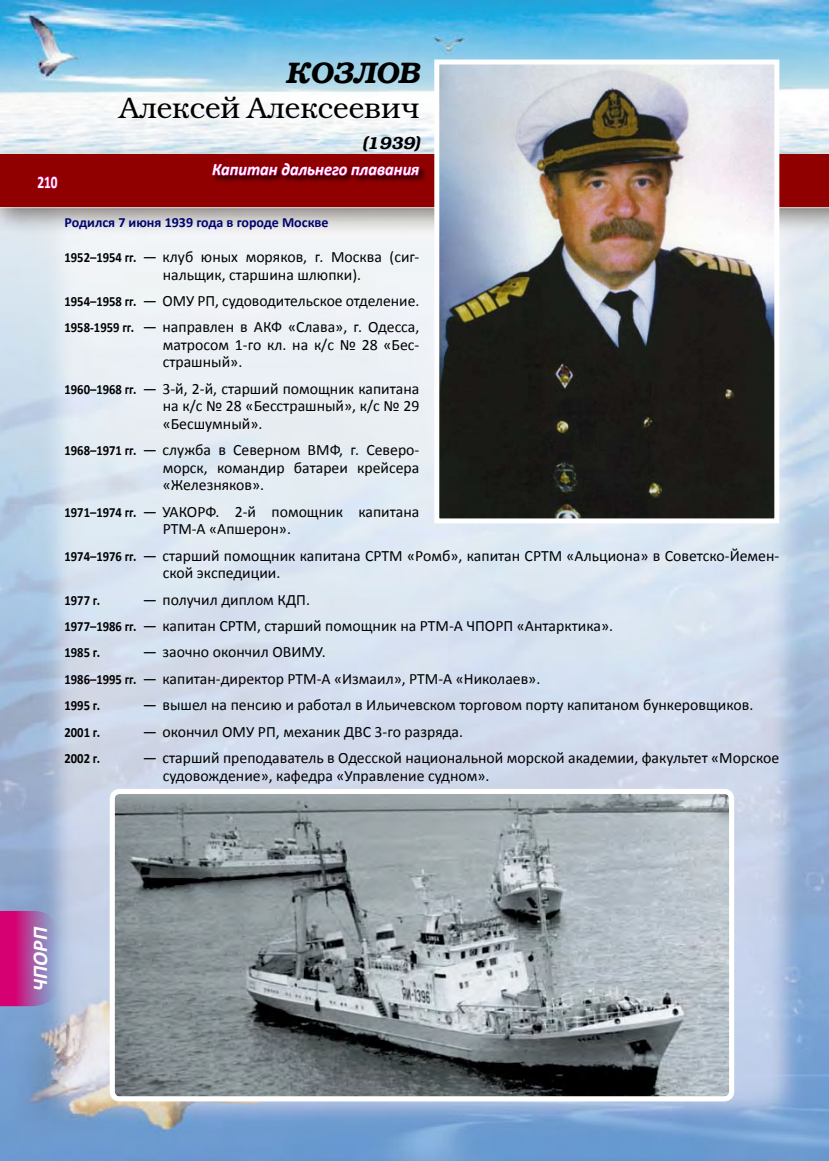
<style>
.page{position:relative;width:829px;height:1161px;background:#fff}
.page>*{position:absolute;margin:0;border:0;box-sizing:border-box;transform-origin:0 0}
.t1{font:300 29.75px "Bookman C";color:#000}
.t2{font:italic 600 29.75px "Bookman C";color:#000}
.t3{font:italic 700 21px "Calibri";color:#fff}
.t4{font:italic 600 17.5px "Bookman C";color:#000}
.t5{font:700 17.5px "Calibri";color:#fff;scale:.76 1}
.t6{font:italic 700 17.32px "Calibri";color:#fff;scale:.94 1}
.t7{font:15.75px/17.5px "Calibri";color:#000}
.t8{font:700 14px "Calibri";color:#000370}
.t9{font:700 14px "Calibri";color:#000;scale:.9 1}
.s1{font-weight:700;font-size:14px}
</style>
<div class="page">
<img style="left:0;top:0;width:828px;height:1161px">
<div style="left:0;top:155px;width:828px;height:52px;background:#910000"></div>
<svg style="left:0;top:911px;width:60px;height:95px;background:#b44c9d"></svg>
<div style="left:211px;top:162px;width:216px;height:22px;background:#000;opacity:.75"></div>
<svg style="left:212px;top:162px;width:208px;height:21px"></svg>
<img style="left:432px;top:57px;width:349px;height:469px">
<img style="left:116px;top:795px;width:612px;height:300px">
<div style="left:110px;top:789px;width:624px;height:312px;border:5px solid #fff;border-radius:7px"></div>
<svg style="left:37px;top:176px;width:21px;height:13px"></svg>
<p class="t5" style="left:37px;top:171px;width:28px">210</p>
<h1 class="t2" style="left:285px;top:54px;width:135px">КОЗЛОВ</h1>
<h1 class="t1" style="left:119px;top:91px;width:302px">Алексей Алексеевич</h1>
<p class="t4" style="left:362px;top:133px;width:58px">(1939)</p>
<p class="t6" style="left:212px;top:158px;width:222px">Капитан дальнего плавания</p>
<p class="t8" style="left:64px;top:213px;width:265px">Родился 7 июня 1939 года в городе Москве</p>
<p class="t7" style="left:163px;top:248px;width:258px;text-indent:-98px"><span class="s1">1952–1954 гг.</span> — клуб юных моряков, г. Москва (сиг&shy;нальщик, старшина шлюпки).</p>
<p class="t7" style="left:64px;top:288px;width:356px;line-height:26.4px"><span class="s1">1954–1958 гг.</span> — ОМУ РП, судоводительское отделение.<br><span class="s1">1958-1959 гг.</span> — направлен в АКФ «Слава», г. Одесса,</p>
<p class="t7" style="left:163px;top:336px;width:258px">матросом 1-го кл. на к/с № 28 «Бес&shy;страшный».</p>
<p class="t7" style="left:163px;top:380px;width:258px;text-align:justify;text-indent:-98px"><span class="s1">1960–1968 гг.</span> — 3-й, 2-й, старший помощник капитана на к/с № 28 «Бесстрашный», к/с № 29 «Бесшумный».</p>
<p class="t7" style="left:163px;top:441px;width:258px;text-align:justify;text-indent:-98px"><span class="s1">1968–1971 гг.</span> — служба в Северном ВМФ, г. Северо&shy;морск, командир батареи крейсера «Железняков».</p>
<p class="t7" style="left:163px;top:503px;width:258px;text-indent:-98px"><span class="s1">1971–1974 гг.</span> — УАКОРФ. 2-й помощник капитана<br>РТМ-А «Апшерон».</p>
<p class="t7" style="left:163px;top:547px;width:618px;text-indent:-98px"><span class="s1">1974–1976 гг.</span> — старший помощник капитана СРТМ «Ромб», капитан СРТМ «Альциона» в Советско-Йемен&shy;ской экспедиции.</p>
<p class="t9" style="left:64px;top:591px;width:41px">1977 г.</p>
<p class="t7" style="left:64px;top:586px;width:550px;line-height:26.4px;text-indent:78px">— получил диплом КДП.<br><span class="s1">1977–1986 гг.</span> — капитан СРТМ, старший помощник на РТМ-А ЧПОРП «Антарктика».</p>
<p class="t9" style="left:64px;top:644px;width:41px">1985 г.</p>
<p class="t7" style="left:64px;top:639px;width:477px;line-height:26.4px;text-indent:78px">— заочно окончил ОВИМУ.<br><span class="s1">1986–1995 гг.</span> — капитан-директор РТМ-А «Измаил», РТМ-А «Николаев».</p>
<p class="t9" style="left:64px;top:697px;width:41px">1995 г.</p>
<p class="t7" style="left:143px;top:696px;width:611px">— вышел на пенсию и работал в Ильичевском торговом порту капитаном бункеровщиков.</p>
<p class="t9" style="left:64px;top:723px;width:41px">2001 г.</p>
<p class="t7" style="left:143px;top:723px;width:321px">— окончил ОМУ РП, механик ДВС 3-го разряда.</p>
<p class="t9" style="left:64px;top:749px;width:41px">2002 г.</p>
<p class="t7" style="left:163px;top:749px;width:618px;text-indent:-20px">— старший преподаватель в Одесской национальной морской академии, факультет «Морское судовождение», кафедра «Управление судном».</p>
<h2 class="t3" style="left:27px;top:991px;width:65px;rotate:-90deg">ЧПОРП</h2>
</div>
